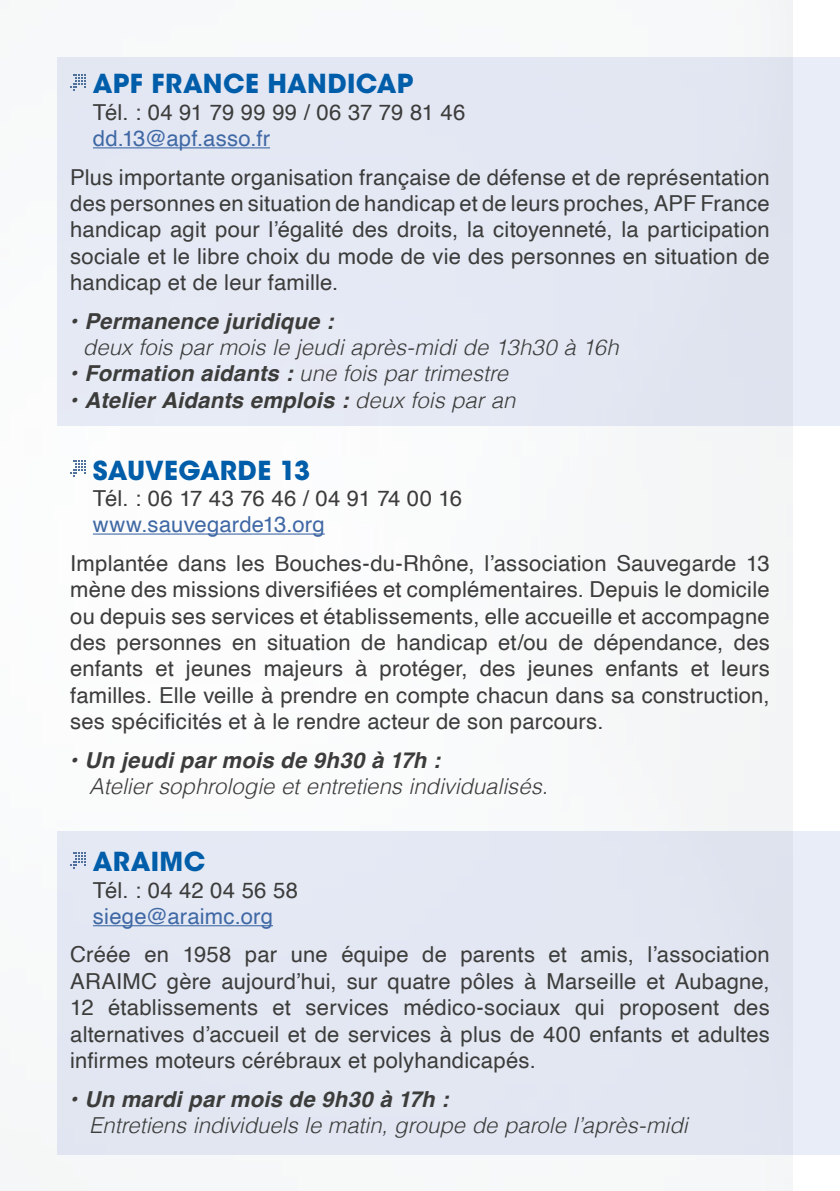
<style>
.page{position:relative;width:840px;height:1191px;background:#fff}
.page>*{position:absolute;margin:0;border:0;box-sizing:border-box;transform-origin:0 0}
.t1{font:700 26px "ITC Avant Garde Std";letter-spacing:.005em;color:#005da9}
.t2{font:22px/26.4px "Helvetica";letter-spacing:.01em;color:#3c3c3b;text-align:justify}
.t3{font:italic 300 22px "Helvetica";color:#3c3c3b}
.t4{font:italic 700 22px "Helvetica";letter-spacing:.015em;color:#3c3c3b}
.t5{font:22px "Helvetica";letter-spacing:.01em;color:#3f68a5}
.s1{font-weight:700}
.s2{font-weight:300}
</style>
<div class="page">
<img style="left:57px;top:0;width:735px;height:1191px">
<div style="left:57px;top:57px;width:782px;height:368px;background:#e9edf8"></div>
<div style="left:57px;top:831px;width:782px;height:323px;background:#e2e7f2"></div>
<hr style="left:93px;top:147px;width:177px;height:1px;background:#3f68a5">
<hr style="left:93px;top:925px;width:180px;height:1px;background:#3f68a5">
<hr style="left:93px;top:533px;width:231px;height:1px;background:#3f68a5">
<svg style="left:70px;top:74px;width:15px;height:16px"></svg>
<svg style="left:70px;top:852px;width:15px;height:16px"></svg>
<svg style="left:70px;top:460px;width:15px;height:17px"></svg>
<p class="t1" style="left:93px;top:67px;width:322px">APF FRANCE HANDICAP</p>
<p class="t2" style="left:93px;top:100px;width:374px">Tél. : 04 91 79 99 99 / 06 37 79 81 46</p>
<p class="t5" style="left:93px;top:121px;width:178px">dd.13@apf.asso.fr</p>
<p class="t2" style="left:70px;top:164px;width:700px">Plus importante organisation française de défense et de représentation des personnes en situation de handicap et de leurs proches, APF France handicap agit pour l’égalité des droits, la citoyenneté, la participation sociale et le libre choix du mode de vie des personnes en situation de handicap et de leur famille.</p>
<p class="t4" style="left:70px;top:307px;width:264px">• Permanence juridique :</p>
<p class="t3" style="left:83px;top:328px;width:537px">deux fois par mois le jeudi après-midi de 13h30 à 16h</p>
<p class="t3" style="left:70px;top:355px;width:439px"><span class="s1">• Formation aidants :</span> une fois par trimestre</p>
<p class="t4" style="left:70px;top:387px;width:446px">• Atelier Aidants emplois : <span class="s2">deux fois par an</span></p>
<p class="t1" style="left:93px;top:453px;width:219px">SAUVEGARDE 13</p>
<p class="t2" style="left:93px;top:486px;width:370px">Tél. : 06 17 43 76 46 / 04 91 74 00 16</p>
<p class="t5" style="left:93px;top:508px;width:233px">www.sauvegarde13.org</p>
<p class="t2" style="left:70px;top:550px;width:700px">Implantée dans les Bouches-du-Rhône, l’association Sauvegarde 13 mène des missions diversifiées et complémentaires. Depuis le domicile ou depuis ses services et établissements, elle accueille et accompagne des personnes en situation de handicap et/ou de dépendance, des enfants et jeunes majeurs à protéger, des jeunes enfants et leurs familles. Elle veille à prendre en compte chacun dans sa construction, ses spécificités et à le rendre acteur de son parcours.</p>
<p class="t4" style="left:70px;top:746px;width:371px">• Un jeudi par mois de 9h30 à 17h :</p>
<p class="t3" style="left:89px;top:767px;width:460px">Atelier sophrologie et entretiens individualisés.</p>
<p class="t1" style="left:93px;top:845px;width:114px">ARAIMC</p>
<p class="t2" style="left:93px;top:877px;width:206px">Tél. : 04 42 04 56 58</p>
<p class="t5" style="left:93px;top:899px;width:181px">siege@araimc.org</p>
<p class="t2" style="left:70px;top:942px;width:700px">Créée en 1958 par une équipe de parents et amis, l’association ARAIMC gère aujourd’hui, sur quatre pôles à Marseille et Aubagne, 12 établissements et services médico-sociaux qui proposent des alternatives d’accueil et de services à plus de 400 enfants et adultes infirmes moteurs cérébraux et polyhandicapés.</p>
<p class="t4" style="left:70px;top:1085px;width:379px">• Un mardi par mois de 9h30 à 17h :</p>
<p class="t3" style="left:89px;top:1106px;width:599px">Entretiens individuels le matin, groupe de parole l’après-midi</p>
</div>
